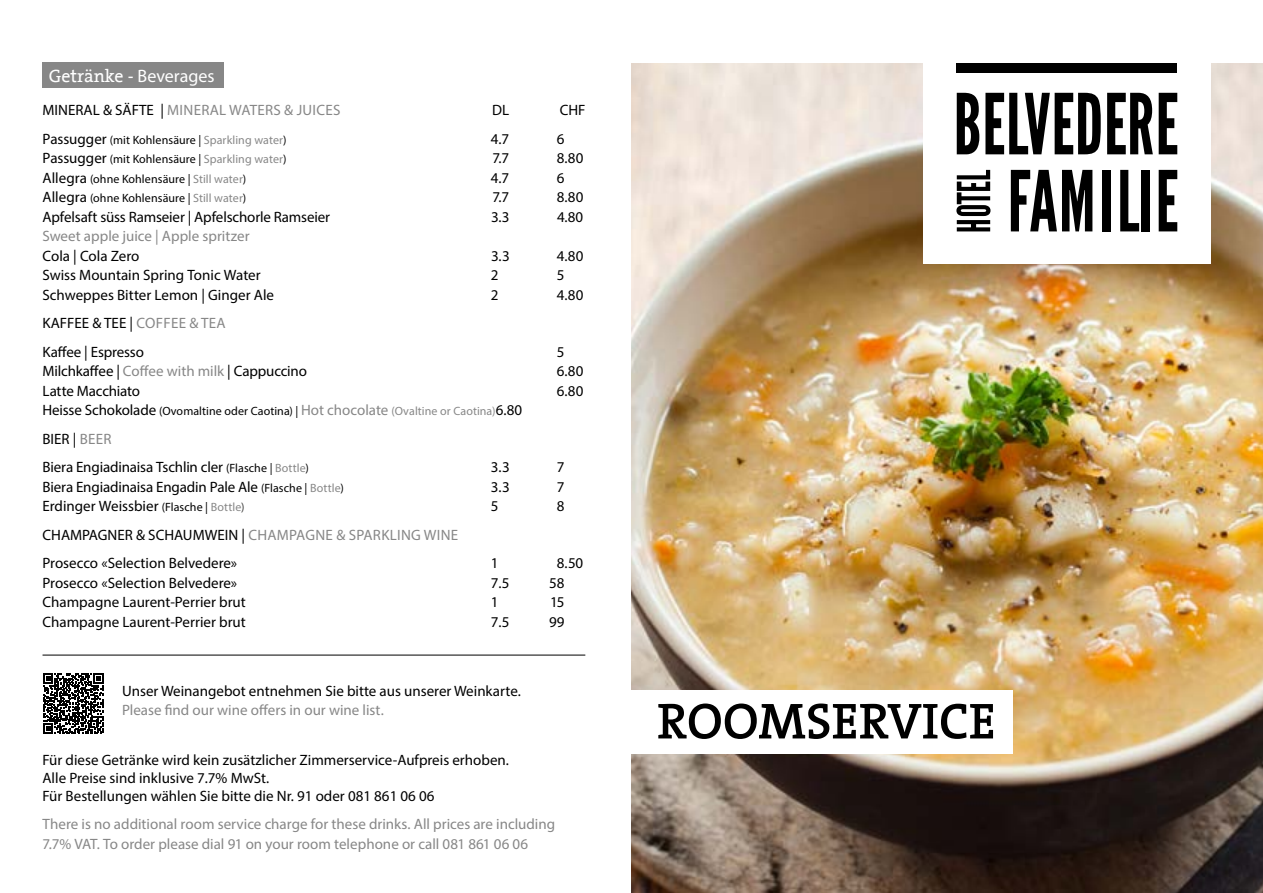
<style>
.page{position:relative;width:1263px;height:893px;background:#fff}
.page>*{position:absolute;margin:0;border:0;box-sizing:border-box;transform-origin:0 0}
.t1{font:600 51px "The Serif";color:#000}
.t2{font:18px "The Serif";color:#fff}
.t3{font:15px/28.5px "Myriad Pro";color:#000}
.t4{font:15px/19.5px "Myriad Pro";color:#878787}
.t5{font:15px "Myriad Pro";letter-spacing:.02em;color:#878787}
.t6{font:12px "Myriad Pro";letter-spacing:.005em;color:#000}
.s1{font-family:"Myriad Pro"}
.s2{color:#000}
.s3{font-size:15px}
.s4{color:#878787}
.s5{font-size:15px;color:#878787}
.s6{font-size:12px}
.s7{font-size:12px;color:#878787}
.s8{font-size:12px;color:#3c3c3b}
</style>
<div class="page">
<img style="left:631px;top:63px;width:632px;height:830px">
<div style="left:923px;top:62px;width:288px;height:201px;background:#fff"></div>
<div style="left:957px;top:63px;width:220px;height:10px;background:#000"></div>
<svg style="left:1011px;top:170px;width:81px;height:61px"></svg>
<div style="left:1102px;top:170px;width:8px;height:61px;background:#000"></div>
<svg style="left:1120px;top:170px;width:19px;height:61px"></svg>
<div style="left:1142px;top:170px;width:8px;height:61px;background:#000"></div>
<svg style="left:1159px;top:170px;width:18px;height:61px"></svg>
<svg style="left:956px;top:170px;width:34px;height:61px"></svg>
<svg style="left:957px;top:93px;width:22px;height:61px"></svg>
<svg style="left:985px;top:93px;width:116px;height:61px"></svg>
<svg style="left:1107px;top:93px;width:46px;height:61px"></svg>
<svg style="left:1159px;top:93px;width:18px;height:61px"></svg>
<div style="left:631px;top:690px;width:382px;height:64px;background:#fff"></div>
<div style="left:43px;top:63px;width:181px;height:25px;background:#878787"></div>
<hr style="left:43px;top:655px;width:542px;height:1px;background:#000">
<svg style="left:43px;top:673px;width:60px;height:61px"></svg>
<p class="t2" style="left:49px;top:61px;width:167px">Getränke - <span class="s1">Beverages</span></p>
<p class="t5" style="left:43px;top:101px;width:299px"><span class="s2">MINERAL &amp; SÄFTE |</span> MINERAL WATERS &amp; JUICES</p>
<p class="t3" style="left:492px;top:96px;width:19px">DL</p>
<p class="t3" style="left:560px;top:96px;width:27px">CHF</p>
<p class="t6" style="left:43px;top:132px;width:245px"><span class="s3">Passugger</span> (mit Kohlensäure | <span class="s4">Sparkling water</span>)</p>
<p class="t3" style="left:491px;top:124px;width:20px">4.7</p>
<p class="t3" style="left:557px;top:124px;width:9px">6</p>
<p class="t6" style="left:43px;top:152px;width:245px"><span class="s3">Passugger</span> (mit Kohlensäure | <span class="s4">Sparkling water</span>)</p>
<p class="t3" style="left:492px;top:144px;width:18px">7.7</p>
<p class="t3" style="left:557px;top:144px;width:28px">8.80</p>
<p class="t6" style="left:43px;top:171px;width:205px"><span class="s3">Allegra</span> (ohne Kohlensäure | <span class="s4">Still water</span>)</p>
<p class="t3" style="left:491px;top:163px;width:20px">4.7</p>
<p class="t3" style="left:557px;top:163px;width:9px">6</p>
<p class="t6" style="left:43px;top:191px;width:205px"><span class="s3">Allegra</span> (ohne Kohlensäure | <span class="s4">Still water</span>)</p>
<p class="t3" style="left:492px;top:183px;width:18px">7.7</p>
<p class="t3" style="left:557px;top:183px;width:28px">8.80</p>
<p class="t3" style="left:43px;top:202px;width:289px">Apfelsaft süss Ramseier | Apfelschorle Ramseier</p>
<p class="t3" style="left:491px;top:202px;width:20px">3.3</p>
<p class="t3" style="left:557px;top:202px;width:28px">4.80</p>
<p class="t4" style="left:43px;top:226px;width:209px">Sweet apple juice | Apple spritzer</p>
<p class="t3" style="left:43px;top:241px;width:99px">Cola | Cola Zero</p>
<p class="t3" style="left:491px;top:241px;width:20px">3.3</p>
<p class="t3" style="left:557px;top:241px;width:28px">4.80</p>
<p class="t3" style="left:43px;top:261px;width:220px">Swiss Mountain Spring Tonic Water</p>
<p class="t3" style="left:491px;top:261px;width:9px">2</p>
<p class="t3" style="left:557px;top:261px;width:9px">5</p>
<p class="t3" style="left:43px;top:280px;width:233px">Schweppes Bitter Lemon | Ginger Ale</p>
<p class="t3" style="left:491px;top:280px;width:9px">2</p>
<p class="t3" style="left:557px;top:280px;width:28px">4.80</p>
<p class="t3" style="left:43px;top:309px;width:185px">KAFFEE &amp; TEE | <span class="s4">COFFEE &amp; TEA<br></span>Kaffee | Espresso</p>
<p class="t3" style="left:557px;top:337px;width:9px">5</p>
<p class="t3" style="left:43px;top:357px;width:266px">Milchkaffee | <span class="s4">Coffee with milk</span> | Cappuccino</p>
<p class="t3" style="left:557px;top:357px;width:28px">6.80</p>
<p class="t3" style="left:43px;top:376px;width:99px">Latte Macchiato</p>
<p class="t3" style="left:557px;top:376px;width:28px">6.80</p>
<p class="t6" style="left:43px;top:404px;width:481px"><span class="s3">Heisse Schokolade</span> (Ovomaltine oder Caotina) | <span class="s5">Hot chocolate</span> <span class="s4">(Ovaltine or Caotina)</span><span class="s3">6.80</span></p>
<p class="t3" style="left:43px;top:424px;width:268px">BIER | <span class="s4">BEER<br></span>Biera Engiadinaisa Tschlin cler <span class="s6">(Flasche |</span> <span class="s7">Bottle</span><span class="s6">)</span></p>
<p class="t3" style="left:491px;top:453px;width:20px">3.3</p>
<p class="t3" style="left:557px;top:453px;width:9px">7</p>
<p class="t3" style="left:43px;top:472px;width:303px">Biera Engiadinaisa Engadin Pale Ale <span class="s6">(Flasche |</span> <span class="s7">Bottle</span><span class="s6">)</span></p>
<p class="t3" style="left:491px;top:472px;width:20px">3.3</p>
<p class="t3" style="left:557px;top:472px;width:9px">7</p>
<p class="t3" style="left:43px;top:492px;width:204px">Erdinger Weissbier <span class="s6">(Flasche |</span> <span class="s7">Bottle</span><span class="s8">)</span></p>
<p class="t3" style="left:491px;top:492px;width:9px">5</p>
<p class="t3" style="left:557px;top:492px;width:9px">8</p>
<p class="t3" style="left:43px;top:520px;width:417px">CHAMPAGNER &amp; SCHAUMWEIN | <span class="s4">CHAMPAGNE &amp; SPARKLING WINE<br></span>Prosecco «Selection Belvedere»</p>
<p class="t3" style="left:491px;top:549px;width:9px">1</p>
<p class="t3" style="left:557px;top:549px;width:28px">8.50</p>
<p class="t3" style="left:43px;top:568px;width:196px">Prosecco «Selection Belvedere»</p>
<p class="t3" style="left:491px;top:568px;width:20px">7.5</p>
<p class="t3" style="left:549px;top:568px;width:17px">58</p>
<p class="t3" style="left:43px;top:588px;width:205px">Champagne Laurent-Perrier brut</p>
<p class="t3" style="left:491px;top:588px;width:9px">1</p>
<p class="t3" style="left:550px;top:588px;width:16px">15</p>
<p class="t3" style="left:43px;top:607px;width:205px">Champagne Laurent-Perrier brut</p>
<p class="t3" style="left:491px;top:607px;width:20px">7.5</p>
<p class="t3" style="left:549px;top:607px;width:17px">99</p>
<p class="t3" style="left:122px;top:676px;width:400px">Unser Weinangebot entnehmen Sie bitte aus unserer Weinkarte.</p>
<p class="t4" style="left:122px;top:700px;width:263px">Please find our wine offers in our wine list.</p>
<p class="t3" style="left:43px;top:751px;width:468px;line-height:18px">Für diese Getränke wird kein zusätzlicher Zimmerservice-Aufpreis erhoben.<br>Alle Preise sind inklusive 7.7% MwSt.<br>Für Bestellungen wählen Sie bitte die Nr. 91 oder 081 861 06 06</p>
<p class="t4" style="left:43px;top:814px;width:514px">There is no additional room service charge for these drinks. All prices are including<br>7.7% VAT. To order please dial 91 on your room telephone or call 081 861 06 06</p>
<h1 class="t1" style="left:657px;top:678px;width:340px">ROOMSERVICE</h1>
</div>
